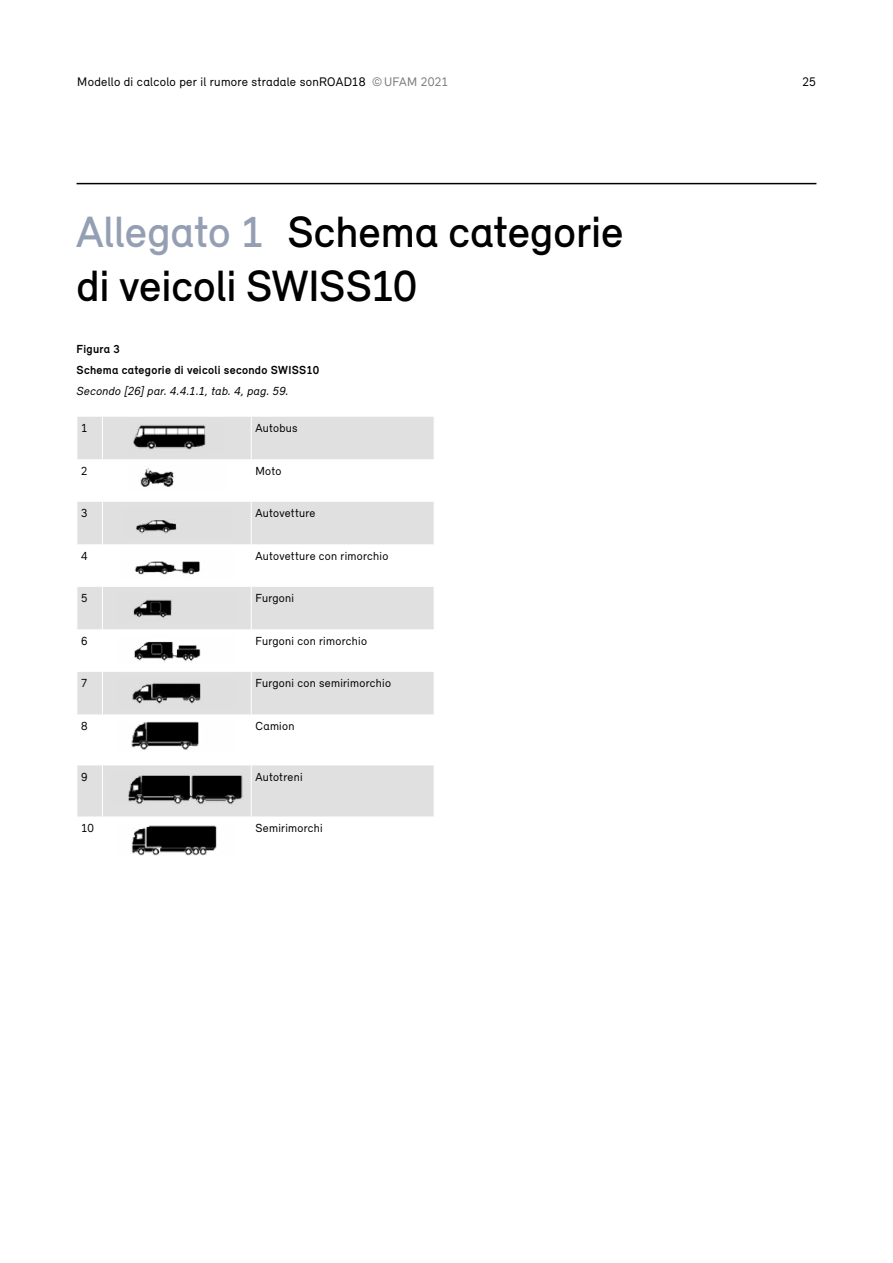
<style>
.page{position:relative;width:893px;height:1263px;background:#fff}
.page>*{position:absolute;margin:0;border:0;box-sizing:border-box;transform-origin:0 0}
._07_Inhalt_07_Kapiteltitel{font:500 45px/54px "Relevant";color:#000}
.t1{font:12.75px "Relevant";letter-spacing:.02em;color:#000}
._12_Tabelle_12_Grundtext_links{font:12px "Relevant";letter-spacing:.02em;color:#000}
._08_Legende_08_Legende_Titel{font:700 12px "Relevant";letter-spacing:.025em;color:#000}
._08_Legende_08_Legende_Text{font:italic 12px "Relevant";letter-spacing:.02em;color:#000}
.s1{color:#7c7c7c}
.s2{color:#959fb4}
</style>
<div class="page">
<hr style="left:77px;top:183px;width:739px;height:1px;background:#000">
<svg style="left:78px;top:417px;width:356px;height:399px;fill:#e0e0e0"></svg>
<hr style="left:251px;top:417px;width:1px;height:42px;background:#fff">
<hr style="left:102px;top:417px;width:1px;height:42px;background:#fff">
<hr style="left:251px;top:459px;width:1px;height:43px;background:#fff">
<hr style="left:102px;top:544px;width:1px;height:43px;background:#fff">
<hr style="left:251px;top:544px;width:1px;height:43px;background:#fff">
<hr style="left:102px;top:587px;width:1px;height:42px;background:#fff">
<hr style="left:251px;top:587px;width:1px;height:42px;background:#fff">
<hr style="left:102px;top:629px;width:1px;height:43px;background:#fff">
<hr style="left:102px;top:459px;width:1px;height:43px;background:#fff">
<hr style="left:251px;top:629px;width:1px;height:43px;background:#fff">
<hr style="left:102px;top:502px;width:1px;height:42px;background:#fff">
<hr style="left:251px;top:502px;width:1px;height:42px;background:#fff">
<hr style="left:102px;top:672px;width:1px;height:42px;background:#fff">
<hr style="left:251px;top:672px;width:1px;height:42px;background:#fff">
<hr style="left:102px;top:714px;width:1px;height:51px;background:#fff">
<hr style="left:251px;top:714px;width:1px;height:51px;background:#fff">
<hr style="left:102px;top:765px;width:1px;height:51px;background:#fff">
<hr style="left:251px;top:765px;width:1px;height:51px;background:#fff">
<img style="left:131px;top:423px;width:92px;height:29px">
<img style="left:129px;top:466px;width:96px;height:24px">
<img style="left:122px;top:508px;width:110px;height:29px">
<img style="left:120px;top:551px;width:114px;height:29px">
<img style="left:118px;top:593px;width:118px;height:29px">
<img style="left:119px;top:636px;width:116px;height:29px">
<img style="left:118px;top:678px;width:118px;height:29px">
<img style="left:118px;top:721px;width:118px;height:30px">
<img style="left:110px;top:772px;width:133px;height:33px">
<img style="left:131px;top:825px;width:86px;height:31px">
<p class="t1" style="left:77px;top:74px;width:373px">Modello di calcolo per il rumore stradale sonROAD18 <span class="s1">©UFAM 2021</span></p>
<p class="t1" style="left:802px;top:74px;width:15px">25</p>
<h1 class="_07_Inhalt_07_Kapiteltitel" style="left:77px;top:204px;width:548px"><span class="s2">Allegato 1</span> Schema categorie di veicoli SWISS10</h1>
<p class="_08_Legende_08_Legende_Titel" style="left:77px;top:342px;width:45px">Figura 3</p>
<p class="_08_Legende_08_Legende_Titel" style="left:77px;top:363px;width:244px">Schema categorie di veicoli secondo SWISS10</p>
<p class="_08_Legende_08_Legende_Text" style="left:77px;top:384px;width:213px">Secondo [26] par. 4.4.1.1, tab. 4, pag. 59.</p>
<p class="_12_Tabelle_12_Grundtext_links" style="left:81px;top:421px;width:8px">1</p>
<p class="_12_Tabelle_12_Grundtext_links" style="left:255px;top:421px;width:44px">Autobus</p>
<p class="_12_Tabelle_12_Grundtext_links" style="left:81px;top:463px;width:8px">2</p>
<p class="_12_Tabelle_12_Grundtext_links" style="left:255px;top:463px;width:27px">Moto</p>
<p class="_12_Tabelle_12_Grundtext_links" style="left:81px;top:506px;width:8px">3</p>
<p class="_12_Tabelle_12_Grundtext_links" style="left:255px;top:506px;width:62px">Autovetture</p>
<p class="_12_Tabelle_12_Grundtext_links" style="left:81px;top:549px;width:8px">4</p>
<p class="_12_Tabelle_12_Grundtext_links" style="left:255px;top:549px;width:134px">Autovetture con rimorchio</p>
<p class="_12_Tabelle_12_Grundtext_links" style="left:81px;top:591px;width:8px">5</p>
<p class="_12_Tabelle_12_Grundtext_links" style="left:255px;top:591px;width:40px">Furgoni</p>
<p class="_12_Tabelle_12_Grundtext_links" style="left:81px;top:634px;width:8px">6</p>
<p class="_12_Tabelle_12_Grundtext_links" style="left:255px;top:634px;width:113px">Furgoni con rimorchio</p>
<p class="_12_Tabelle_12_Grundtext_links" style="left:81px;top:676px;width:8px">7</p>
<p class="_12_Tabelle_12_Grundtext_links" style="left:255px;top:676px;width:137px">Furgoni con semirimorchio</p>
<p class="_12_Tabelle_12_Grundtext_links" style="left:81px;top:719px;width:8px">8</p>
<p class="_12_Tabelle_12_Grundtext_links" style="left:255px;top:719px;width:40px">Camion</p>
<p class="_12_Tabelle_12_Grundtext_links" style="left:81px;top:770px;width:8px">9</p>
<p class="_12_Tabelle_12_Grundtext_links" style="left:255px;top:770px;width:49px">Autotreni</p>
<p class="_12_Tabelle_12_Grundtext_links" style="left:81px;top:821px;width:14px">10</p>
<p class="_12_Tabelle_12_Grundtext_links" style="left:255px;top:821px;width:69px">Semirimorchi</p>
</div>
